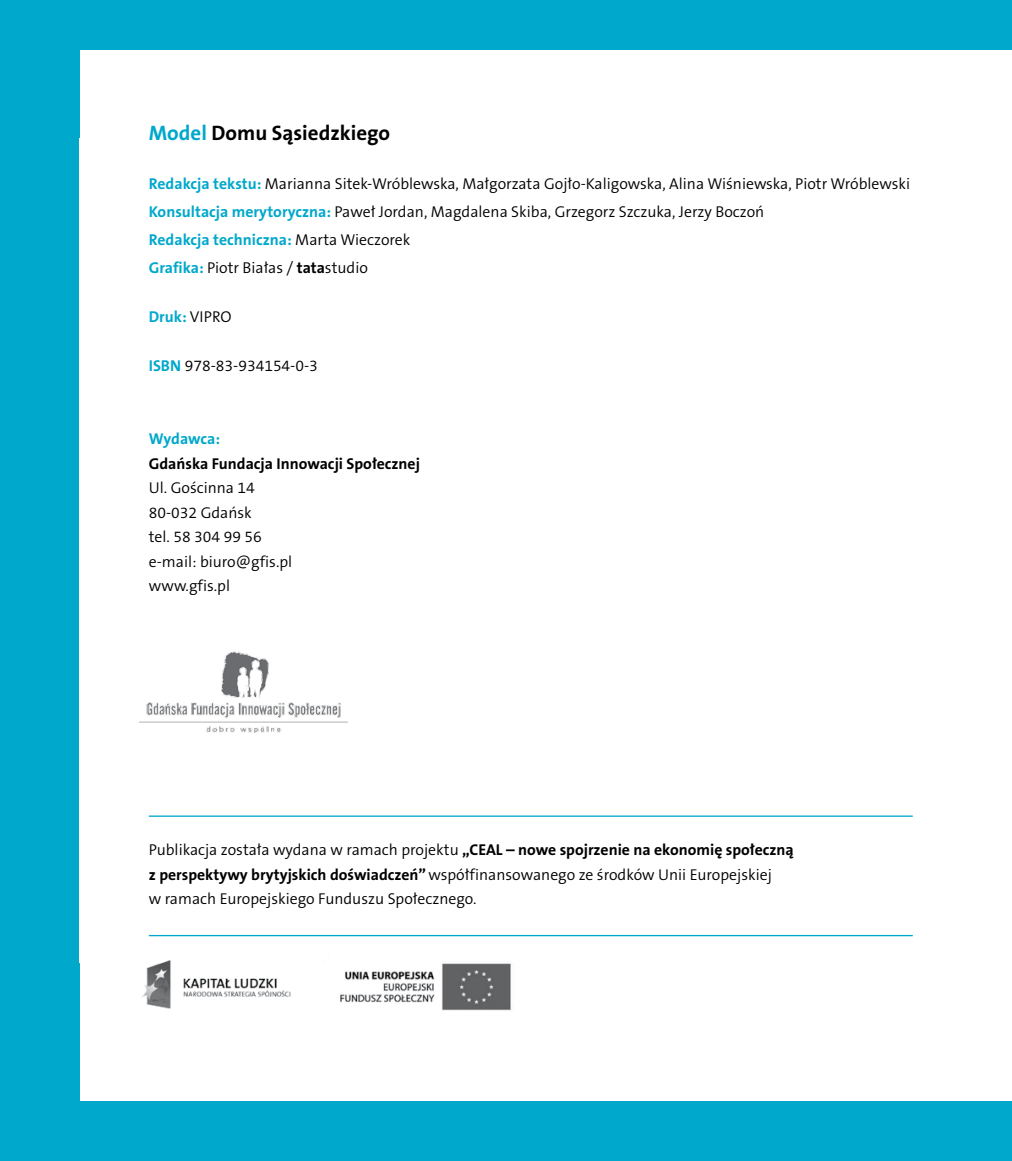
<style>
.page{position:relative;width:1012px;height:1161px;background:#fff}
.page>*{position:absolute;margin:0;border:0;box-sizing:border-box;transform-origin:0 0}
.t1{font:700 21px "The Sans CE B7";color:#000}
.t2{font:300 15.75px/24.5px "The Sans CE B4";color:#000}
.t3{font:700 15.75px "The Sans CE B7";color:#000}
.t4{font:700 15.75px "The Sans CE B7";color:#00a8cb}
.s1{color:#00a8cb}
.s2{font-family:"The Sans CE B7";font-weight:700;color:#00a8cb}
.s3{font-family:"The Sans CE B4";font-weight:300;color:#000}
.s4{font-family:"The Sans CE B7";font-weight:700}
.s5{font-family:"The Sans CE B4";font-weight:300}
</style>
<div class="page">
<div style="left:0;top:0;width:1012px;height:50px;background:#00a8cb"></div>
<div style="left:0;top:1101px;width:1012px;height:60px;background:#00a8cb"></div>
<div style="left:0;top:5px;width:79px;height:1156px;background:#00a8cb"></div>
<img style="left:340px;top:963px;width:171px;height:48px">
<img style="left:142px;top:936px;width:172px;height:73px">
<img style="left:140px;top:652px;width:207px;height:80px">
<hr style="left:149px;top:815px;width:764px;height:2px;background:#00a8cb">
<hr style="left:149px;top:935px;width:764px;height:1px;background:#00a8cb">
<h1 class="t1" style="left:149px;top:121px;width:243px"><span class="s1">Model</span> Domu Sąsiedzkiego</h1>
<p class="t2" style="left:149px;top:170px;width:763px;line-height:28px"><span class="s2">Redakcja tekstu:</span> Marianna Sitek-Wróblewska, Małgorzata Gojło-Kaligowska, Alina Wiśniewska, Piotr Wróblewski<br><span class="s2">Konsultacja merytoryczna:</span> Paweł Jordan, Magdalena Skiba, Grzegorz Szczuka, Jerzy Boczoń</p>
<p class="t4" style="left:149px;top:230px;width:263px">Redakcja techniczna: <span class="s3">Marta Wieczorek</span></p>
<p class="t2" style="left:149px;top:256px;width:221px"><span class="s2">Grafika:</span> Piotr Białas / <span class="s4">tata</span>studio</p>
<p class="t4" style="left:149px;top:307px;width:84px">Druk: <span class="s3">VIPRO</span></p>
<p class="t2" style="left:149px;top:354px;width:171px"><span class="s2">ISBN</span> 978-83-934154-0-3</p>
<p class="t4" style="left:149px;top:430px;width:73px">Wydawca:</p>
<p class="t3" style="left:149px;top:454px;width:273px">Gdańska Fundacja Innowacji Społecznej</p>
<p class="t2" style="left:149px;top:476px;width:145px">Ul. Gościnna 14<br>80-032 Gdańsk<br>tel. 58 304 99 56 e-mail: biuro@gfis.pl www.gfis.pl</p>
<p class="t3" style="left:149px;top:841px;width:646px"><span class="s5">Publikacja została wydana w ramach projektu</span> „CEAL – nowe spojrzenie na ekonomię społeczną</p>
<p class="t2" style="left:149px;top:863px;width:625px"><span class="s4">z perspektywy brytyjskich doświadczeń”</span> współfinansowanego ze środków Unii Europejskiej w ramach Europejskiego Funduszu Społecznego.</p>
</div>
